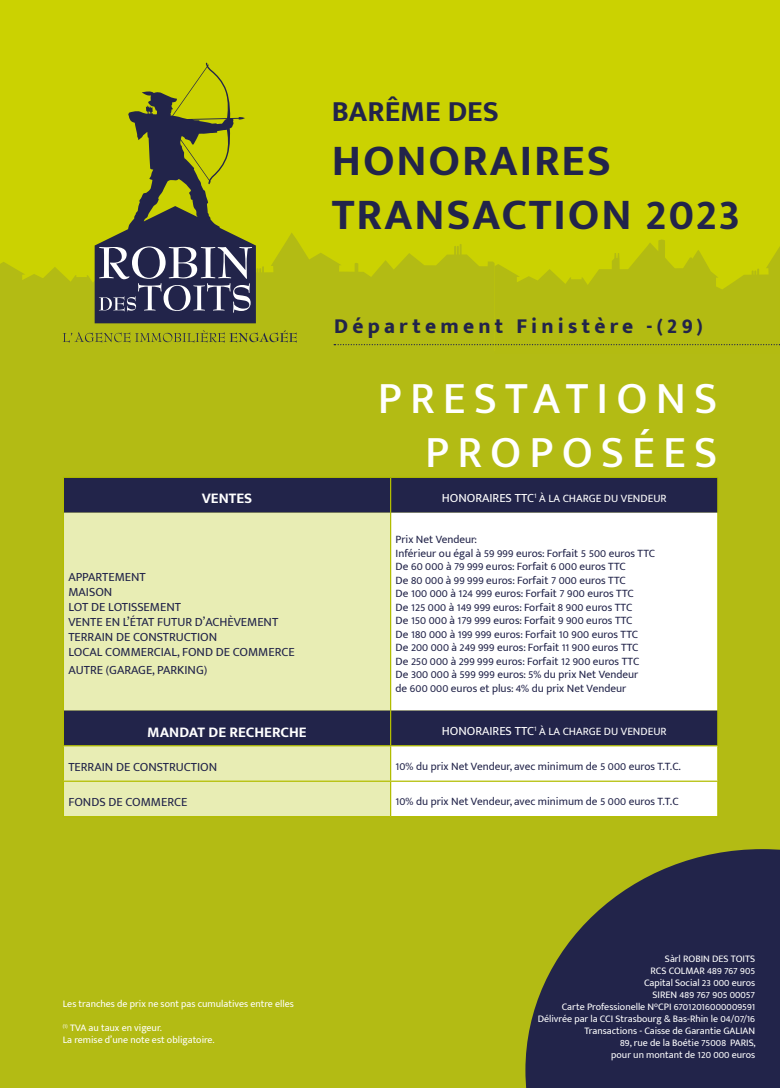
<style>
.page{position:relative;width:780px;height:1088px;background:#fff}
.page>*{position:absolute;margin:0;border:0;box-sizing:border-box;transform-origin:0 0}
.t1{font:700 45px "Mukta Mahee";letter-spacing:.04em;color:#22244a}
.t2{font:500 45px "Mukta Mahee";letter-spacing:.18em;color:#fff}
.t3{font:700 30px "Mukta Mahee";color:#22244a}
.t4{font:800 21.25px "Mukta Mahee";letter-spacing:.2em;color:#22244a}
.t5{font:700 15px "Mukta Mahee";color:#fff}
.t6{font:12.5px "Mukta Mahee";color:#22244a}
.t7{font:11.25px "Mukta Mahee";color:#22244a}
.t8{font:11.25px "Mukta Mahee";color:#fff}
.t9{font:10px "Mukta Mahee";color:#fff}
.s1{font-size:12.5px}
</style>
<div class="page">
<div style="left:0;top:1px;width:780px;height:1086px;background:#cbd201"></div>
<svg style="left:0;top:233px;width:334px;height:118px;fill:#b3bb14"></svg>
<div style="left:0;top:351px;width:780px;height:736px;background:#b3bb14"></div>
<svg style="left:525px;top:849px;width:255px;height:239px;fill:#22244a"></svg>
<svg style="left:63px;top:330px;width:234px;height:13px;background:#9ca31c"></svg>
<svg style="left:95px;top:63px;width:161px;height:260px"></svg>
<svg style="left:99px;top:246px;width:153px;height:67px;background:#565875"></svg>
<div style="left:64px;top:478px;width:326px;height:35px;background:#22244a"></div>
<div style="left:391px;top:478px;width:326px;height:35px;background:#22244a"></div>
<svg style="left:64px;top:513px;width:326px;height:303px;background:#d1d5a7"></svg>
<svg style="left:391px;top:513px;width:326px;height:303px;background:#e5e5e9"></svg>
<hr style="left:63px;top:477px;width:327px;height:1px;background:#b2bd00">
<hr style="left:63px;top:478px;width:1px;height:35px;background:#b2bd00">
<hr style="left:63px;top:513px;width:1px;height:197px;background:#b2bd00">
<hr style="left:63px;top:710px;width:1px;height:35px;background:#b2bd00">
<hr style="left:390px;top:477px;width:328px;height:1px;background:#b2bd00">
<hr style="left:390px;top:478px;width:1px;height:35px;background:#b2bd00">
<hr style="left:717px;top:478px;width:1px;height:35px;background:#b2bd00">
<hr style="left:390px;top:513px;width:1px;height:197px;background:#b2bd00">
<hr style="left:717px;top:513px;width:1px;height:197px;background:#b2bd00">
<hr style="left:390px;top:710px;width:1px;height:35px;background:#b2bd00">
<hr style="left:717px;top:710px;width:1px;height:35px;background:#b2bd00">
<hr style="left:390px;top:746px;width:1px;height:34px;background:#b2bd00">
<hr style="left:390px;top:782px;width:1px;height:34px;background:#b2bd00">
<hr style="left:63px;top:745px;width:327px;height:1px;background:#b2bd00">
<hr style="left:63px;top:746px;width:1px;height:34px;background:#b2bd00">
<hr style="left:390px;top:745px;width:328px;height:1px;background:#b2bd00">
<hr style="left:717px;top:746px;width:1px;height:34px;background:#b2bd00">
<hr style="left:63px;top:780px;width:327px;height:2px;background:#b2bd00">
<hr style="left:63px;top:782px;width:1px;height:34px;background:#b2bd00">
<hr style="left:390px;top:780px;width:328px;height:2px;background:#b2bd00">
<hr style="left:717px;top:782px;width:1px;height:34px;background:#b2bd00">
<hr style="left:63px;top:816px;width:327px;height:1px;background:#b2bd00">
<hr style="left:390px;top:816px;width:328px;height:1px;background:#b2bd00">
<svg style="left:334px;top:239px;width:446px;height:112px"></svg>
<p class="t3" style="left:332px;top:93px;width:168px">BARÊME DES</p>
<p class="t1" style="left:332px;top:133px;width:280px">HONORAIRES</p>
<p class="t1" style="left:332px;top:187px;width:410px">TRANSACTION 2023</p>
<p class="t4" style="left:334px;top:314px;width:370px">Département Finistère -(29)</p>
<p class="t2" style="left:378px;top:371px;width:341px">PRESTATIONS</p>
<p class="t2" style="left:425px;top:425px;width:293px">PROPOSÉES</p>
<p class="t5" style="left:202px;top:489px;width:52px">VENTES</p>
<p class="t8" style="left:442px;top:492px;width:226px"><span class="s1">HONORAIRES TTC</span><sup>1</sup> À LA CHARGE DU VENDEUR</p>
<p class="t6" style="left:68px;top:569px;width:79px">APPARTEMENT</p>
<p class="t6" style="left:68px;top:584px;width:45px">MAISON</p>
<p class="t6" style="left:68px;top:599px;width:114px">LOT DE LOTISSEMENT</p>
<p class="t6" style="left:68px;top:614px;width:211px">VENTE EN L’ÉTAT FUTUR D’ACHÈVEMENT</p>
<p class="t6" style="left:68px;top:629px;width:150px">TERRAIN DE CONSTRUCTION</p>
<p class="t6" style="left:68px;top:644px;width:228px">LOCAL COMMERCIAL, FOND DE COMMERCE</p>
<p class="t6" style="left:68px;top:662px;width:140px">AUTRE (GARAGE, PARKING)</p>
<p class="t7" style="left:395px;top:533px;width:83px">Prix Net Vendeur:</p>
<p class="t7" style="left:395px;top:546px;width:261px">Inférieur ou égal à 59 999 euros: Forfait 5 500 euros TTC</p>
<p class="t7" style="left:395px;top:560px;width:232px">De 60 000 à 79 999 euros: Forfait 6 000 euros TTC</p>
<p class="t7" style="left:395px;top:573px;width:232px">De 80 000 à 99 999 euros: Forfait 7 000 euros TTC</p>
<p class="t7" style="left:395px;top:587px;width:239px">De 100 000 à 124 999 euros: Forfait 7 900 euros TTC</p>
<p class="t7" style="left:395px;top:600px;width:238px">De 125 000 à 149 999 euros: Forfait 8 900 euros TTC</p>
<p class="t7" style="left:395px;top:614px;width:238px">De 150 000 à 179 999 euros: Forfait 9 900 euros TTC</p>
<p class="t7" style="left:395px;top:627px;width:244px">De 180 000 à 199 999 euros: Forfait 10 900 euros TTC</p>
<p class="t7" style="left:395px;top:641px;width:244px">De 200 000 à 249 999 euros: Forfait 11 900 euros TTC</p>
<p class="t7" style="left:395px;top:654px;width:245px">De 250 000 à 299 999 euros: Forfait 12 900 euros TTC</p>
<p class="t7" style="left:395px;top:668px;width:244px">De 300 000 à 599 999 euros: 5% du prix Net Vendeur</p>
<p class="t7" style="left:395px;top:681px;width:232px">de 600 000 euros et plus: 4% du prix Net Vendeur</p>
<p class="t5" style="left:147px;top:722px;width:161px">MANDAT DE RECHERCHE</p>
<p class="t8" style="left:442px;top:725px;width:226px"><span class="s1">HONORAIRES TTC</span><sup>1</sup> À LA CHARGE DU VENDEUR</p>
<p class="t6" style="left:68px;top:759px;width:150px">TERRAIN DE CONSTRUCTION</p>
<p class="t7" style="left:395px;top:759px;width:287px">10% du prix Net Vendeur, avec minimum de 5 000 euros T.T.C.</p>
<p class="t6" style="left:68px;top:794px;width:120px">FONDS DE COMMERCE</p>
<p class="t7" style="left:395px;top:795px;width:284px">10% du prix Net Vendeur, avec minimum de 5 000 euros T.T.C</p>
<p class="t9" style="left:63px;top:998px;width:233px">Les tranches de prix ne sont pas cumulatives entre elles</p>
<p class="t9" style="left:63px;top:1022px;width:101px"><sup>(1)</sup> TVA au taux en vigeur.</p>
<p class="t9" style="left:63px;top:1034px;width:153px">La remise d’une note est obligatoire.</p>
<p class="t9" style="left:665px;top:953px;width:92px">Sàrl ROBIN DES TOITS</p>
<p class="t9" style="left:650px;top:965px;width:106px">RCS COLMAR 489 767 905</p>
<p class="t9" style="left:644px;top:977px;width:113px">Capital Social 23 000 euros</p>
<p class="t9" style="left:652px;top:989px;width:104px">SIREN 489 767 905 00057</p>
<p class="t9" style="left:561px;top:1001px;width:195px">Carte Professionelle N°CPI 67012016000009591</p>
<p class="t9" style="left:537px;top:1013px;width:219px">Délivrée par la CCI Strasbourg &amp; Bas-Rhin le 04/07/16</p>
<p class="t9" style="left:584px;top:1025px;width:172px">Transactions - Caisse de Garantie GALIAN</p>
<p class="t9" style="left:620px;top:1037px;width:137px">89, rue de la Boétie 75008 PARIS,</p>
<p class="t9" style="left:611px;top:1049px;width:145px">pour un montant de 120 000 euros</p>
</div>
